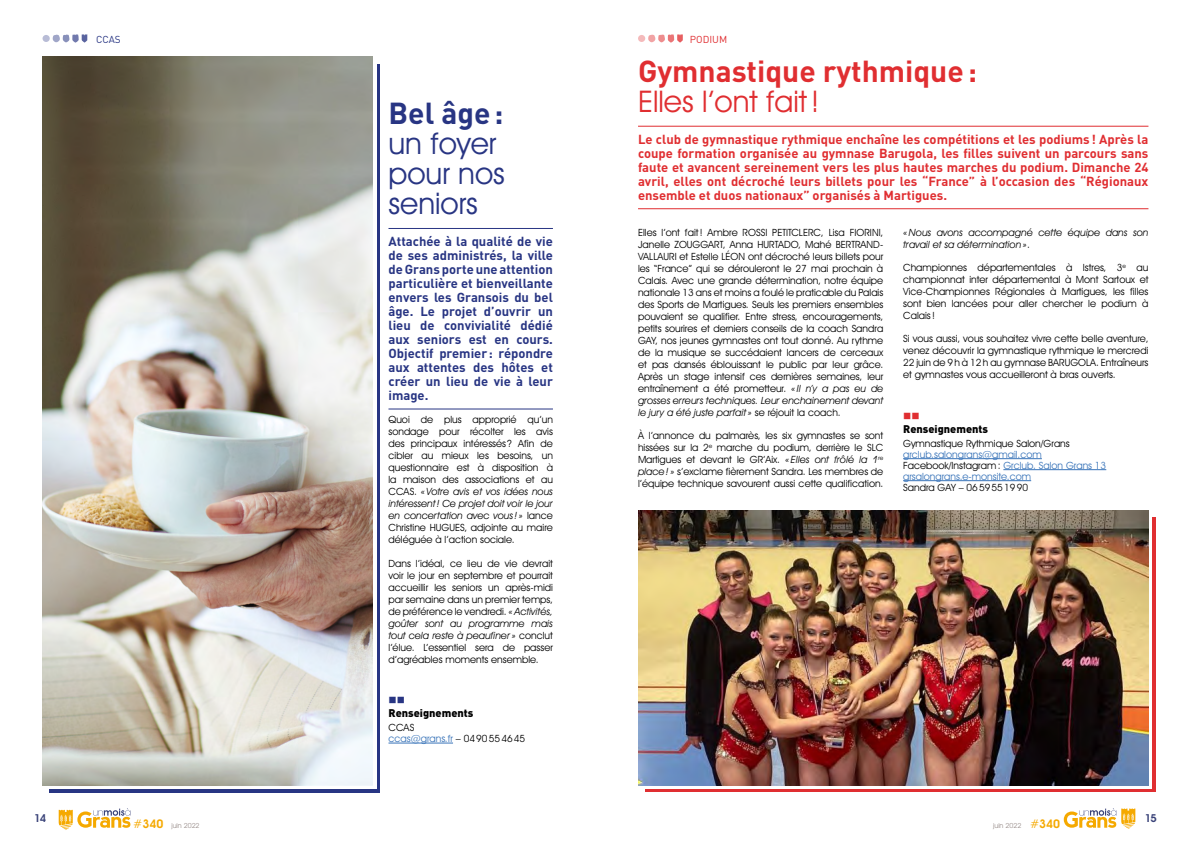
<style>
.page{position:relative;width:1191px;height:842px;background:#fff}
.page>*{position:absolute;margin:0;border:0;box-sizing:border-box;transform-origin:0 0}
.t1{font:700 30px "DIN";color:#e02e31}
.t2{font:30px/30px "Avant Garde IT Cby BT";color:#283583}
.t3{font:30px "Avant Garde IT Cby BT";color:#e02e31}
.t4{font:700 30px "DIN";color:#283583}
.t5{font:700 13px/14px "DIN";color:#e02e31;text-align:justify}
.t6{font:700 13px/14px "DIN";color:#283583;text-align:justify}
.t7{font:900 11px "DIN";color:#000}
.t8{font:600 11px "Avant Garde IT Cby BT";color:#394278}
.t9{font:10px/12px "Avant Garde IT Cby BT";color:#000;text-align:justify}
.t10{font:10px/11px "Avant Garde IT Cby BT";color:#3974b9}
.t11{font:italic 10px/12px "Avant Garde IT Cby BT";color:#000}
.t12{font:10px "DIN";color:#e02e31}
.t13{font:10px "DIN";color:#283583}
.t14{font:7px "Avant Garde IT Cby BT";color:#998e8b}
.s1{font-style:italic}
.s2{color:#3974b9}
.s3{font-style:normal}
.s4{color:#000}
.s5{font-size:12px;color:#f5a900}
.s6{font-weight:600;font-size:12px;color:#f5a900}
</style>
<div class="page">
<svg style="left:59px;top:808px;width:71px;height:22px"></svg>
<svg style="left:1063px;top:808px;width:72px;height:21px"></svg>
<div style="left:641px;top:514px;width:511px;height:275px;background:linear-gradient(to right,#fff,#fff)"></div>
<img style="left:638px;top:510px;width:510px;height:275px">
<svg style="left:648px;top:34px;width:35px;height:9px"></svg>
<div style="left:638px;top:35px;width:7px;height:7px;background:#f4babb;border-radius:50%"></div>
<hr style="left:638px;top:126px;width:510px;height:1px;background:#e02e31">
<hr style="left:638px;top:208px;width:510px;height:1px;background:#e02e31">
<hr style="left:903px;top:458px;width:138px;height:1px;background:#3974b9">
<hr style="left:1003px;top:469px;width:103px;height:1px;background:#3974b9">
<hr style="left:903px;top:480px;width:128px;height:1px;background:#3974b9">
<svg style="left:53px;top:34px;width:34px;height:9px"></svg>
<div style="left:43px;top:35px;width:7px;height:7px;background:#b8bcd6;border-radius:50%"></div>
<hr style="left:388px;top:228px;width:165px;height:1px;background:#283583">
<hr style="left:388px;top:408px;width:165px;height:1px;background:#283583">
<hr style="left:388px;top:743px;width:65px;height:1px;background:#3974b9">
<img style="left:43px;top:57px;width:330px;height:728px">
<p class="t13" style="left:96px;top:33px;width:26px">CCAS</p>
<h1 class="t4" style="left:388px;top:94px;width:117px">Bel âge:</h1>
<h1 class="t2" style="left:388px;top:128px;width:118px">un foyer pour nos seniors</h1>
<p class="t6" style="left:388px;top:234px;width:166px">Attachée à la qualité de vie de ses administrés, la ville de Grans porte une attention particulière et bienveillante envers les Gransois du bel âge. Le projet d’ouvrir un lieu de convivialité dédié aux seniors est en cours.<br>Objectif premier : répondre aux attentes des hôtes et créer un lieu de vie à leur image.</p>
<p class="t9" style="left:388px;top:414px;width:166px">Quoi de plus approprié qu’un sondage pour récolter les avis des principaux intéressés ? Afin de cibler au mieux les besoins, un questionnaire est à disposition à la maison des associations et au CCAS. <span class="s1">«Votre avis et vos idées nous intéressent! Ce projet doit voir le jour en concertation avec vous!»</span> lance Christine HUGUES, adjointe au maire déléguée à l’action sociale.</p>
<p class="t9" style="left:388px;top:557px;width:166px">Dans l’idéal, ce lieu de vie devrait voir le jour en septembre et pourrait accueillir les seniors un après-midi par semaine dans un premier temps, de préférence le vendredi. <span class="s1">«Activités, goûter sont au programme mais tout cela reste à peaufiner»</span> conclut l’élue. L’essentiel sera de passer d’agréables moments ensemble.</p>
<p class="t7" style="left:388px;top:706px;width:86px">Renseignements</p>
<p class="t9" style="left:388px;top:722px;width:138px;line-height:11px">CCAS<br><span class="s2">ccas@grans. fr</span> – 0490554645</p>
<p class="t12" style="left:690px;top:33px;width:39px">PODIUM</p>
<h1 class="t1" style="left:638px;top:51px;width:340px">Gymnastique rythmique:</h1>
<h1 class="t3" style="left:638px;top:83px;width:183px">Elles l’ont fait!</h1>
<p class="t5" style="left:638px;top:131px;width:512px">Le club de gymnastique rythmique enchaîne les compétitions et les podiums! Après la coupe formation organisée au gymnase Barugola, les filles suivent un parcours sans faute et avancent sereinement vers les plus hautes marches du podium. Dimanche 24 avril, elles ont décroché leurs billets pour les “France” à l’occasion des “Régionaux ensemble et duos nationaux” organisés à Martigues.</p>
<p class="t9" style="left:638px;top:226px;width:247px;text-align:left">Elles l’ont fait! Ambre ROSSI PETITCLERC, Lisa FIORINI, Janelle ZOUGGART, Anna HURTADO, Mahé BERTRAND-VALLAURI et Estelle LÉON ont décroché leurs billets pour les “France” qui se dérouleront le 27 mai prochain à Calais. Avec une grande détermination, notre équipe nationale 13 ans et moins a foulé le praticable du Palais des Sports de Martigues. Seuls les premiers ensembles pouvaient se qualifier. Entre stress, encouragements, petits sourires et derniers conseils de la coach Sandra GAY, nos jeunes gymnastes ont tout donné. Au rythme de la musique se succédaient lancers de cerceaux et pas dansés éblouissant le public par leur grâce.<br>Après un stage intensif ces dernières semaines, leur entraînement a été prometteur. <span class="s1">« Il n’y a pas eu de grosses erreurs techniques. Leur enchainement devant le jury a été juste parfait»</span> se réjouit la coach.</p>
<p class="t9" style="left:638px;top:429px;width:247px">À l’annonce du palmarès, les six gymnastes se sont hissées sur la 2<sup>e</sup> marche du podium, derrière le SLC Martigues et devant le GR’Aix. <span class="s1">«Elles ont frôlé la 1</span><sup>re </sup><span class="s1">place!»</span> s’exclame fièrement Sandra. Les membres de l’équipe technique savourent aussi cette qualification.</p>
<p class="t11" style="left:903px;top:226px;width:247px">«Nous avons accompagné cette équipe dans son travail et sa détermination»<span class="s3">.</span></p>
<p class="t9" style="left:903px;top:261px;width:247px">Championnes départementales à Istres, 3<sup>e</sup> au championnat inter départemental à Mont Sartoux et Vice-Championnes Régionales à Martigues, les filles sont bien lancées pour aller chercher le podium à Calais!</p>
<p class="t9" style="left:903px;top:333px;width:247px">Si vous aussi, vous souhaitez vivre cette belle aventure, venez découvrir la gymnastique rythmique le mercredi 22 juin de 9h à 12h au gymnase BARUGOLA. Entraîneurs et gymnastes vous accueilleront à bras ouverts.</p>
<p class="t7" style="left:903px;top:422px;width:86px">Renseignements</p>
<p class="t9" style="left:903px;top:437px;width:168px">Gymnastique Rythmique Salon/Grans</p>
<p class="t10" style="left:903px;top:449px;width:205px">grclub.salongrans@gmail. com<br><span class="s4">Facebook/Instagram:</span> Grclub. Salon Grans 13 grsalongrans. e-monsite. com</p>
<p class="t9" style="left:903px;top:481px;width:126px">Sandra GAY – 0659551990</p>
<p class="t8" style="left:34px;top:812px;width:14px">14</p>
<p class="t8" style="left:1144px;top:812px;width:14px">15</p>
<p class="t14" style="left:133px;top:821px;width:68px"><span class="s5">#</span><span class="s6">340</span> juin 2022</p>
<p class="t14" style="left:993px;top:821px;width:69px">juin 2022 <span class="s5">#</span><span class="s6">340</span></p>
</div>
